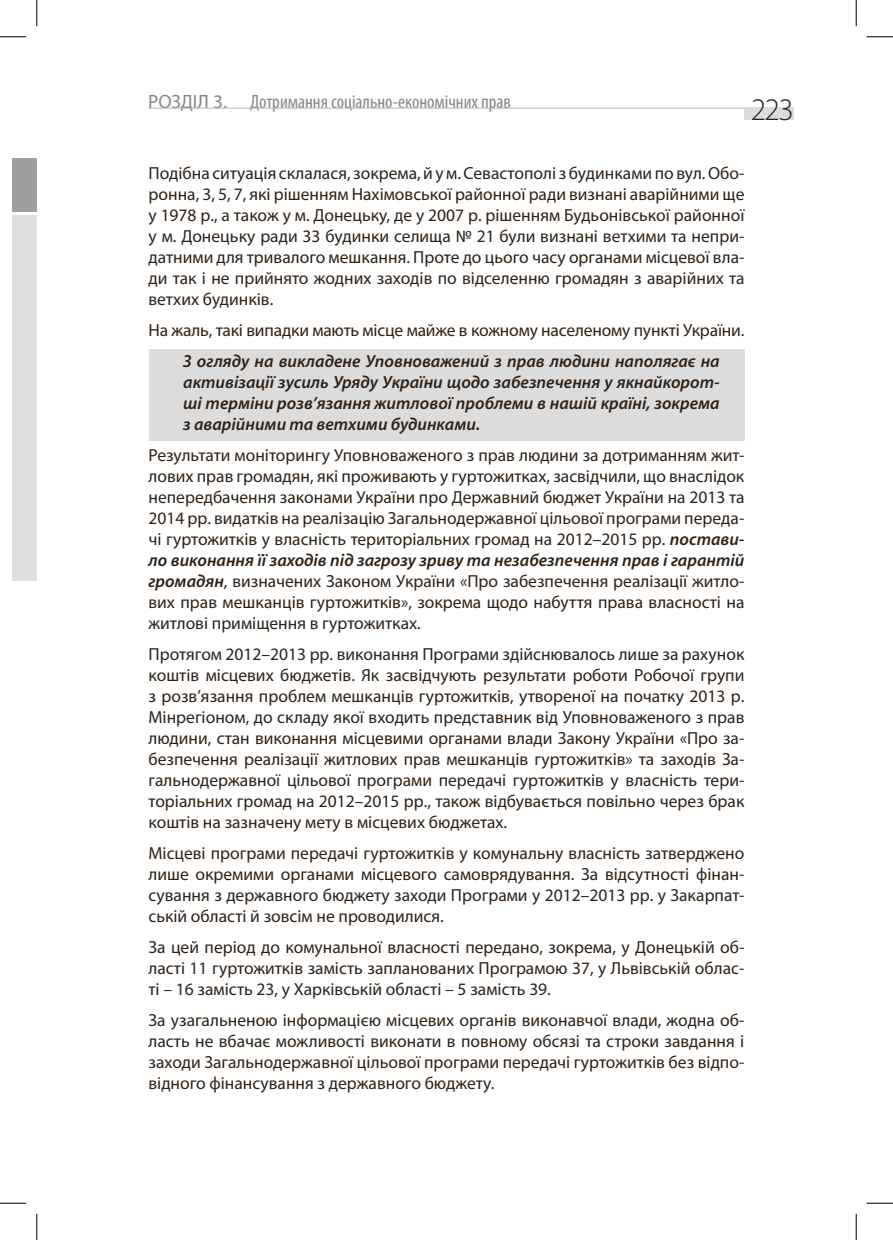
<style>
.page{position:relative;width:893px;height:1240px;background:#fff}
.page>*{position:absolute;margin:0;border:0;box-sizing:border-box;transform-origin:0 0}
.t1{font:300 31.5px "Myriad Pro";color:#2f2116}
.t2{font:condensed 19.25px "Myriad Pro";color:#888684}
.t3{font:19.25px "Myriad Pro";color:#888684}
.t4{font:17.5px/21px "Myriad Pro";color:#2f2116;text-align:justify}
.t5{font:italic 600 17.5px/21px "Myriad Pro";color:#2f2116;text-align:justify}
.s1{font-stretch:normal}
.s2{font-weight:600;font-style:italic}
</style>
<div class="page">
<hr style="left:148px;top:108px;width:596px;height:1px;background:#bab9b8">
<div style="left:744px;top:108px;width:49px;height:12px;background:#dddcdc"></div>
<div style="left:12px;top:158px;width:25px;height:53px;background:#a19f9e"></div>
<div style="left:12px;top:215px;width:25px;height:365px;background:#dedede"></div>
<div style="left:148px;top:349px;width:596px;height:92px;background:#dddcdc"></div>
<svg style="left:0;top:36px;width:26px;height:1px"></svg>
<svg style="left:866px;top:36px;width:26px;height:1px"></svg>
<svg style="left:0;top:1202px;width:26px;height:1px"></svg>
<svg style="left:866px;top:1202px;width:26px;height:1px"></svg>
<svg style="left:36px;top:0;width:1px;height:26px"></svg>
<svg style="left:36px;top:1213px;width:1px;height:26px"></svg>
<svg style="left:855px;top:0;width:1px;height:26px"></svg>
<svg style="left:855px;top:1213px;width:1px;height:26px"></svg>
<p class="t3" style="left:148px;top:89px;width:11px">РОЗДІЛ</p>
<p class="t2" style="left:213px;top:89px;width:299px"><span class="s1">3.</span> Дотримання соціально-економічних прав</p>
<h1 class="t1" style="left:750px;top:92px;width:45px">223</h1>
<p class="t4" style="left:148px;top:162px;width:597px">Подібна ситуація склалася, зокрема, й у м. Севастополі з будинками по вул. Обо&shy;ронна, 3, 5, 7, які рішенням Нахімовської районної ради визнані аварійними ще у 1978 р., а також у м. Донецьку, де у 2007 р. рішенням Будьонівської районної у м. Донецьку ради 33 будинки селища № 21 були визнані ветхими та непри&shy;датними для тривалого мешкання. Проте до цього часу органами місцевої вла&shy;ди так і не прийнято жодних заходів по відселенню громадян з аварійних та ветхих будинків.</p>
<p class="t4" style="left:148px;top:319px;width:595px">На жаль, такі випадки мають місце майже в кожному населеному пункті України.</p>
<p class="t5" style="left:183px;top:350px;width:537px">З огляду на викладене Уповноважений з прав людини наполягає на активізації зусиль Уряду України щодо забезпечення у якнайкорот&shy;ші терміни розв’язання житлової проблеми в нашій країні, зокрема з аварійними та ветхими будинками.</p>
<p class="t4" style="left:148px;top:444px;width:597px">Результати моніторингу Уповноваженого з прав людини за дотриманням жит&shy;лових прав громадян, які проживають у гуртожитках, засвідчили, що внаслідок непередбачення законами України про Державний бюджет України на 2013 та 2014 рр. видатків на реалізацію Загальнодержавної цільової програми переда&shy;чі гуртожитків у власність територіальних громад на 2012–2015 рр. <span class="s2">постави&shy;ло виконання її заходів під загрозу зриву та незабезпечення прав і гарантій громадян</span>, визначених Законом України «Про забезпечення реалізації житло&shy;вих прав мешканців гуртожитків», зокрема щодо набуття права власності на житлові приміщення в гуртожитках.</p>
<p class="t4" style="left:148px;top:643px;width:597px">Протягом 2012–2013 рр. виконання Програми здійснювалось лише за рахунок коштів місцевих бюджетів. Як засвідчують результати роботи Робочої групи з розв’язання проблем мешканців гуртожитків, утвореної на початку 2013 р.<br>Мінрегіоном, до складу якої входить представник від Уповноваженого з прав людини, стан виконання місцевими органами влади Закону України «Про за&shy;безпечення реалізації житлових прав мешканців гуртожитків» та заходів За&shy;гальнодержавної цільової програми передачі гуртожитків у власність тери&shy;торіальних громад на 2012–2015 рр., також відбувається повільно через брак коштів на зазначену мету в місцевих бюджетах.</p>
<p class="t4" style="left:148px;top:842px;width:597px">Місцеві програми передачі гуртожитків у комунальну власність затверджено лише окремими органами місцевого самоврядування. За відсутності фінан&shy;сування з державного бюджету заходи Програми у 2012–2013 рр. у Закарпат&shy;ській області й зовсім не проводилися.</p>
<p class="t4" style="left:148px;top:936px;width:597px">За цей період до комунальної власності передано, зокрема, у Донецькій об&shy;ласті 11 гуртожитків замість запланованих Програмою 37, у Львівській облас&shy;ті – 16 замість 23, у Харківській області – 5 замість 39.</p>
<p class="t4" style="left:148px;top:1009px;width:597px">За узагальненою інформацією місцевих органів виконавчої влади, жодна об&shy;ласть не вбачає можливості виконати в повному обсязі та строки завдання і заходи Загальнодержавної цільової програми передачі гуртожитків без відпо&shy;відного фінансування з державного бюджету.</p>
</div>
